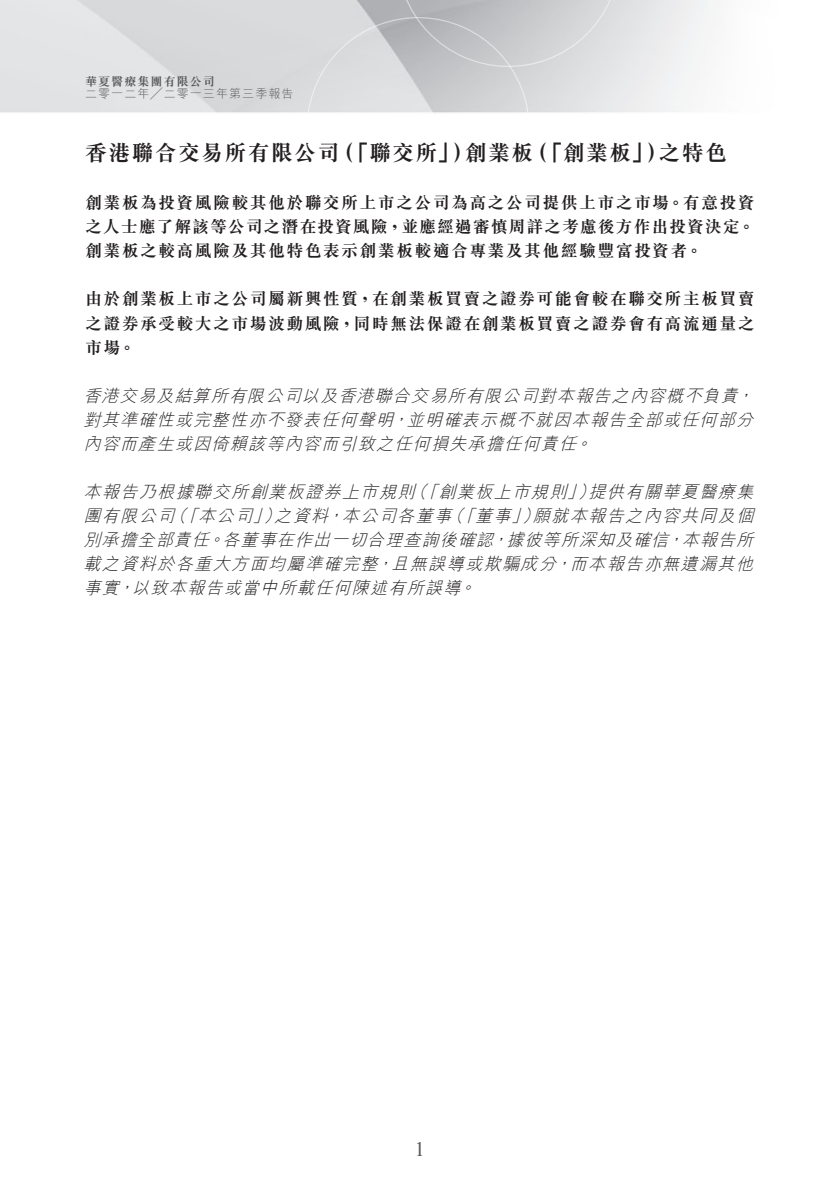
<style>
.page{position:relative;width:840px;height:1191px;background:#fff}
.page>*{position:absolute;margin:0;border:0;box-sizing:border-box;transform-origin:0 0}
.Heading_1{font:700 22px "M Sung HK";letter-spacing:.055em;color:#231f20}
.t1{font:20px "Times New Roman MT Std";color:#57585a}
.Body_Text{font:italic 300 17px/24px "M Hei HK";color:#231f20}
.Body_Text-2{font:700 17px/24px "M Sung HK";letter-spacing:.075em;color:#231f20;text-align:justify}
.t2{font:300 12px "M Hei HK";letter-spacing:.09em;color:#57585a}
.t3{font:700 12px "M Sung HK";letter-spacing:.09em;color:#57585a}
</style>
<div class="page">
<svg style="left:304px;top:15px;width:227px;height:99px;background:#d7d8da"></svg>
<svg style="left:394px;top:0;width:227px;height:69px;background:#c8c9cb"></svg>
<p class="t3" style="left:85px;top:75px;width:131px">華夏醫療集團有限公司</p>
<p class="t2" style="left:85px;top:87px;width:210px">二零一二年╱二零一三年第三季報告</p>
<p class="Heading_1" style="left:333px;top:142px;width:142px">（「聯交所」）</p>
<p class="Heading_1" style="left:526px;top:142px;width:142px">（「創業板」）</p>
<p class="Heading_1" style="left:85px;top:142px;width:256px">香港聯合交易所有限公司</p>
<p class="Body_Text-2" style="left:85px;top:191px;width:671px">創業板為投資風險較其他於聯交所上市之公司為高之公司提供上市之市場。有意投資之人士應了解該等公司之潛在投資風險，並應經過審慎周詳之考慮後方作出投資決定。創業板之較高風險及其他特色表示創業板較適合專業及其他經驗豐富投資者。</p>
<p class="Body_Text-2" style="left:85px;top:287px;width:670px">由於創業板上市之公司屬新興性質，在創業板買賣之證券可能會較在聯交所主板買賣之證券承受較大之市場波動風險，同時無法保證在創業板買賣之證券會有高流通量之市場。</p>
<p class="Body_Text" style="left:735px;top:383px;width:23px">，</p>
<p class="Heading_1" style="left:658px;top:142px;width:70px">之特色</p>
<p class="Heading_1" style="left:464px;top:142px;width:70px">創業板</p>
<p class="Body_Text" style="left:406px;top:383px;width:352px;text-indent:-323px">香港交易及結算所有限公司以及香港聯合交易所有限公司對本報告之內容概不負責並明確表示概不就因本報告全部或任何部分</p>
<p class="Body_Text" style="left:83px;top:407px;width:315px">對其準確性或完整性亦不發表任何聲明</p>
<p class="Body_Text" style="left:391px;top:407px;width:23px">，</p>
<p class="Body_Text" style="left:83px;top:431px;width:498px">內容而產生或因倚賴該等內容而引致之任何損失承擔任何責任</p>
<p class="Body_Text" style="left:574px;top:431px;width:23px">。</p>
<p class="Body_Text" style="left:409px;top:479px;width:34px">（「</p>
<p class="Body_Text" style="left:566px;top:479px;width:34px">」）</p>
<p class="Body_Text" style="left:588px;top:479px;width:171px">提供有關華夏醫療集</p>
<p class="Body_Text" style="left:83px;top:479px;width:337px">本報告乃根據聯交所創業板證券上市規則</p>
<p class="Body_Text" style="left:438px;top:479px;width:134px">創業板上市規則</p>
<p class="Body_Text" style="left:169px;top:503px;width:34px">（「</p>
<p class="Body_Text" style="left:252px;top:503px;width:34px">」）</p>
<p class="Body_Text" style="left:446px;top:503px;width:34px">（「</p>
<p class="Body_Text" style="left:510px;top:503px;width:34px">」）</p>
<p class="Body_Text" style="left:532px;top:503px;width:226px">願就本報告之內容共同及個</p>
<p class="Body_Text" style="left:274px;top:503px;width:60px">之資料</p>
<p class="Body_Text" style="left:83px;top:503px;width:97px">團有限公司</p>
<p class="Body_Text" style="left:198px;top:503px;width:60px">本公司</p>
<p class="Body_Text" style="left:341px;top:503px;width:115px">本公司各董事</p>
<p class="Body_Text" style="left:475px;top:503px;width:41px">董事</p>
<p class="Body_Text" style="left:326px;top:503px;width:23px">，</p>
<p class="Body_Text" style="left:83px;top:527px;width:131px">別承擔全部責任</p>
<p class="Body_Text" style="left:222px;top:527px;width:276px">各董事在作出一切合理查詢後確認</p>
<p class="Body_Text" style="left:681px;top:527px;width:77px">本報告所</p>
<p class="Body_Text" style="left:506px;top:527px;width:168px">據彼等所深知及確信</p>
<p class="Body_Text" style="left:207px;top:527px;width:23px">。</p>
<p class="Body_Text" style="left:491px;top:527px;width:23px">，</p>
<p class="Body_Text" style="left:666px;top:527px;width:23px">，</p>
<p class="Body_Text" style="left:83px;top:551px;width:300px">載之資料於各重大方面均屬準確完整</p>
<p class="Body_Text" style="left:569px;top:551px;width:189px">而本報告亦無遺漏其他</p>
<p class="Body_Text" style="left:391px;top:551px;width:171px">且無誤導或欺騙成分</p>
<p class="Body_Text" style="left:376px;top:551px;width:23px">，</p>
<p class="Body_Text" style="left:554px;top:551px;width:23px">，</p>
<p class="Body_Text" style="left:132px;top:575px;width:334px">以致本報告或當中所載任何陳述有所誤導</p>
<p class="Body_Text" style="left:83px;top:575px;width:41px">事實</p>
<p class="Body_Text" style="left:458px;top:575px;width:23px">。</p>
<p class="Body_Text" style="left:117px;top:575px;width:23px">，</p>
<p class="t1" style="left:415px;top:1138px;width:11px">1</p>
</div>
